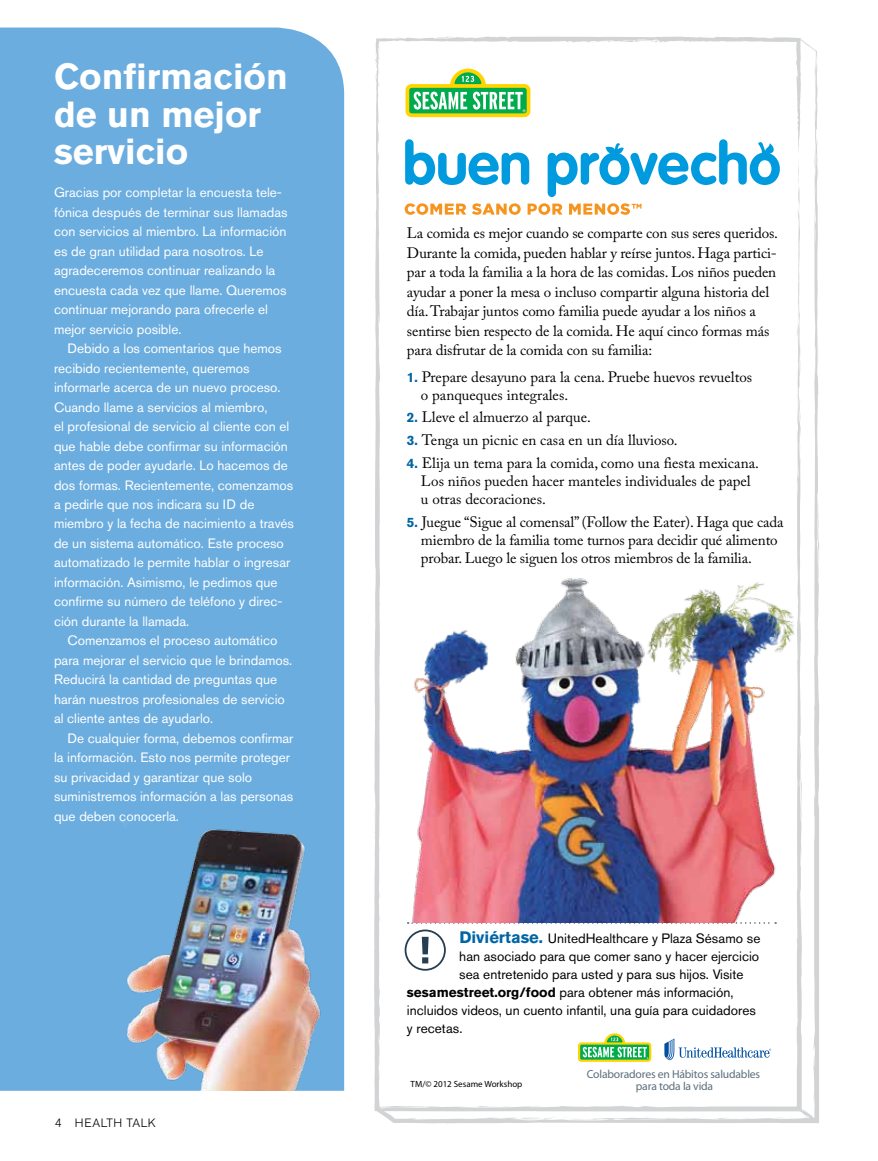
<style>
.page{position:relative;width:878px;height:1161px;background:#fff}
.page>*{position:absolute;margin:0;border:0;box-sizing:border-box;transform-origin:0 0}
.t1{font:700 36px/37.5px "Akzidenz Grotesk BE";color:#fff}
.t2{font:15px/19.5px "Adobe Caslon Pro";letter-spacing:-.01em;color:#000}
.t3{font:13.5px/19.5px "Akzidenz Grotesk BE";color:#fff}
.t4{font:13.5px "Akzidenz Grotesk BE";color:#000}
.t5{font:300 12px "Akzidenz Grotesk BE";letter-spacing:.05em;color:#000}
.t6{font:11.55px/12px "Interstate";letter-spacing:-.015em;color:#5c6f7c;text-align:center}
.t7{font:9px "Myriad Pro";color:#000}
.s1{font-family:"Akzidenz Grotesk BE";font-weight:700;font-size:13.5px;color:#0065a4}
.s2{font-weight:700;font-size:16.5px;color:#0065a4}
.s3{font-weight:700}
</style>
<div class="page">
<svg style="left:374px;top:38px;width:445px;height:1086px"></svg>
<svg style="left:626px;top:37px;width:92px;height:6px"></svg>
<svg style="left:793px;top:38px;width:13px;height:4px"></svg>
<svg style="left:814px;top:58px;width:4px;height:63px"></svg>
<svg style="left:814px;top:136px;width:4px;height:64px"></svg>
<svg style="left:814px;top:333px;width:4px;height:45px"></svg>
<svg style="left:818px;top:607px;width:1px;height:22px"></svg>
<svg style="left:700px;top:1118px;width:53px;height:1px"></svg>
<svg style="left:639px;top:1118px;width:12px;height:1px"></svg>
<svg style="left:520px;top:1118px;width:80px;height:3px"></svg>
<svg style="left:450px;top:1118px;width:24px;height:1px"></svg>
<svg style="left:421px;top:1118px;width:13px;height:1px"></svg>
<svg style="left:374px;top:1021px;width:6px;height:76px"></svg>
<svg style="left:374px;top:801px;width:2px;height:39px"></svg>
<svg style="left:774px;top:1108px;width:41px;height:14px"></svg>
<svg style="left:405px;top:69px;width:125px;height:48px"></svg>
<svg style="left:405px;top:139px;width:124px;height:46px"></svg>
<svg style="left:547px;top:139px;width:232px;height:58px"></svg>
<svg style="left:404px;top:203px;width:62px;height:12px"></svg>
<svg style="left:472px;top:203px;width:48px;height:12px"></svg>
<svg style="left:527px;top:203px;width:35px;height:12px"></svg>
<svg style="left:569px;top:203px;width:72px;height:12px"></svg>
<svg style="left:664px;top:1038px;width:107px;height:22px"></svg>
<svg style="left:578px;top:1033px;width:73px;height:29px"></svg>
<img style="left:399px;top:558px;width:399px;height:364px">
<div style="left:0;top:28px;width:344px;height:1063px;background:#6caddf"></div>
<img style="left:89px;top:822px;width:252px;height:269px">
<h1 class="t1" style="left:54px;top:58px;width:235px">Confirmación de un mejor servicio</h1>
<p class="t3" style="left:54px;top:183px;width:235px">Gracias por completar la encuesta tele&shy;fónica después de terminar sus llamadas con servicios al miembro. La información es de gran utilidad para nosotros. Le agradeceremos continuar realizando la encuesta cada vez que llame. Queremos continuar mejorando para ofrecerle el mejor servicio posible.</p>
<p class="t3" style="left:54px;top:339px;width:241px;text-indent:14px">Debido a los comentarios que hemos recibido recientemente, queremos informarle acerca de un nuevo proceso.<br>Cuando llame a servicios al miembro,<br>el profesional de servicio al cliente con el que hable debe confirmar su información antes de poder ayudarle. Lo hacemos de dos formas. Recientemente, comenzamos a pedirle que nos indicara su ID de miembro y la fecha de nacimiento a través de un sistema automático. Este proceso automatizado le permite hablar o ingresar información. Asimismo, le pedimos que confirme su número de teléfono y direc&shy;ción durante la llamada.</p>
<p class="t3" style="left:54px;top:631px;width:240px;text-indent:14px">Comenzamos el proceso automático para mejorar el servicio que le brindamos.<br>Reducirá la cantidad de preguntas que harán nuestros profesionales de servicio al cliente antes de ayudarlo.</p>
<p class="t3" style="left:54px;top:728px;width:241px;text-indent:14px">De cualquier forma, debemos confirmar la información. Esto nos permite proteger su privacidad y garantizar que solo suministremos información a las personas que deben conocerla.</p>
<p class="t5" style="left:55px;top:1116px;width:103px">4 HEALTH TALK</p>
<p class="t2" style="left:407px;top:223px;width:372px">La comida es mejor cuando se comparte con sus seres queridos.<br>Durante la comida, pueden hablar y reírse juntos. Haga partici&shy;par a toda la familia a la hora de las comidas. Los niños pueden ayudar a poner la mesa o incluso compartir alguna historia del día. Trabajar juntos como familia puede ayudar a los niños a sentirse bien respecto de la comida. He aquí cinco formas más para disfrutar de la comida con su familia:</p>
<p class="t2" style="left:421px;top:367px;width:333px;line-height:18px;text-indent:-14px"><span class="s1">1.</span> Prepare desayuno para la cena. Pruebe huevos revueltos o panqueques integrales.</p>
<p class="t2" style="left:407px;top:407px;width:185px"><span class="s1">2.</span> Lleve el almuerzo al parque.</p>
<p class="t2" style="left:407px;top:430px;width:272px"><span class="s1">3.</span> Tenga un picnic en casa en un día lluvioso.</p>
<p class="t2" style="left:421px;top:454px;width:339px;line-height:18px;text-indent:-14px"><span class="s1">4.</span> Elija un tema para la comida, como una fiesta mexicana.<br>Los niños pueden hacer manteles individuales de papel u otras decoraciones.</p>
<p class="t2" style="left:421px;top:512px;width:364px;line-height:18px;text-indent:-14px"><span class="s1">5.</span> Juegue “Sigue al comensal” (Follow the Eater). Haga que cada miembro de la familia tome turnos para decidir qué alimento probar. Luego le siguen los otros miembros de la familia.</p>
<p class="t4" style="left:459px;top:931px;width:302px"><span class="s2">Diviértase.</span> UnitedHealthcare y Plaza Sésamo se</p>
<p class="t4" style="left:459px;top:949px;width:301px">han asociado para que comer sano y hacer ejercicio</p>
<p class="t4" style="left:459px;top:967px;width:285px">sea entretenido para usted y para sus hijos. Visite</p>
<p class="t4" style="left:407px;top:985px;width:328px"><span class="s3">sesamestreet.org/food</span> para obtener más información,</p>
<p class="t4" style="left:407px;top:1003px;width:350px">incluidos videos, un cuento infantil, una guía para cuidadores</p>
<p class="t4" style="left:407px;top:1021px;width:57px">y recetas.</p>
<p class="t7" style="left:410px;top:1078px;width:113px">TM/© 2012 Sesame Workshop</p>
<p class="t6" style="left:587px;top:1068px;width:175px">Colaboradores en Hábitos saludables para toda la vida</p>
</div>
